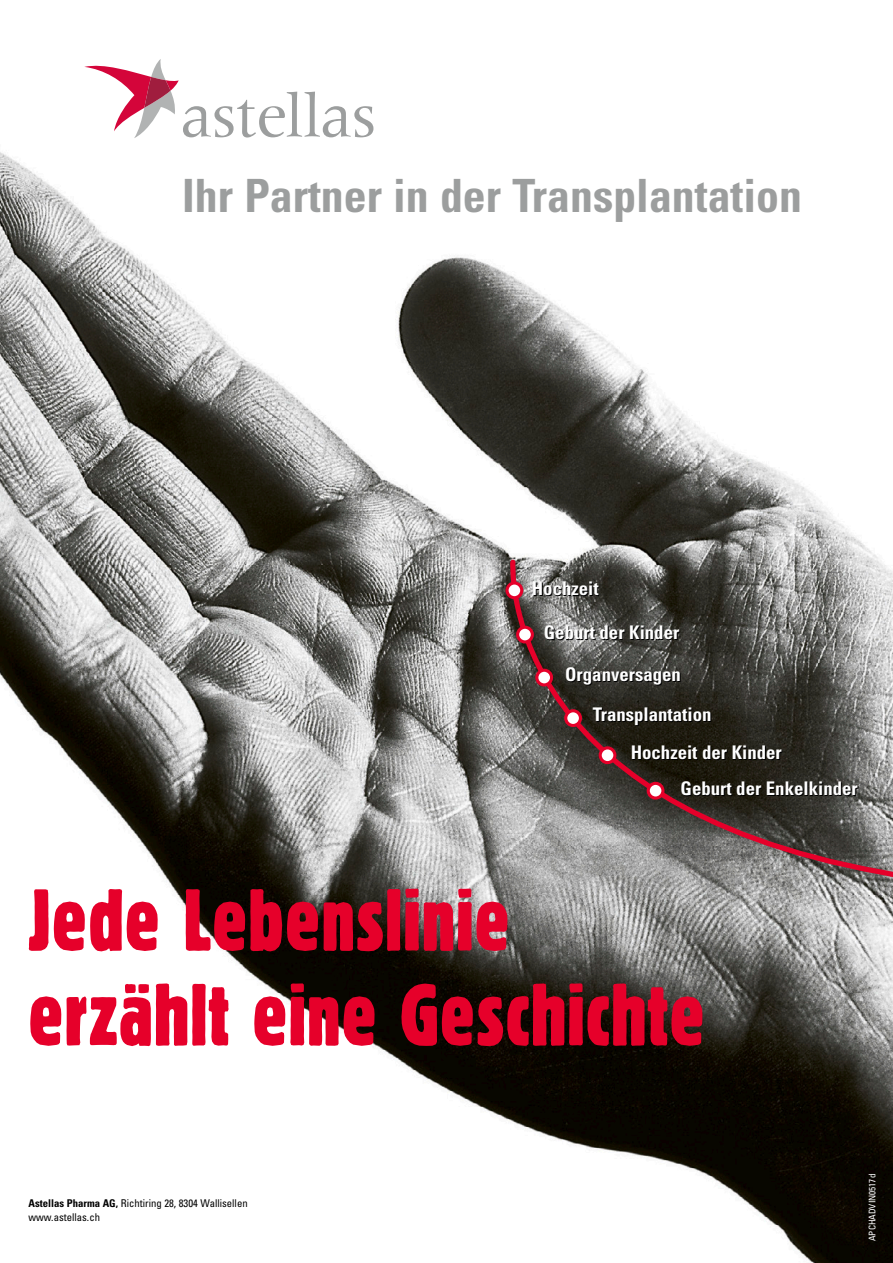
<style>
.page{position:relative;width:893px;height:1263px;background:#fff}
.page>*{position:absolute;margin:0;border:0;box-sizing:border-box;transform-origin:0 0}
.t1{font:87.15px/94.8px "Block Berthold Condensed BQ Extra";letter-spacing:.02em;color:#e6002a}
.t2{font:700 condensed 45.9px "Univers";color:#9c9e9e}
.t3{font:700 condensed 18.75px "Univers";color:#fff}
.t4{font:condensed 10.65px/13.8px "Univers";color:#000}
.t5{font:condensed 9.15px "Univers";color:#fff}
.s1{font-weight:700}
</style>
<div class="page">
<img style="left:0;top:126px;width:893px;height:1137px">
<svg style="left:497px;top:557px;width:396px;height:343px;background:#686360"></svg>
<svg style="left:507px;top:583px;width:15px;height:15px"></svg>
<div style="left:505px;top:581px;width:18px;height:18px;border:3px solid #e6002a;border-radius:50%"></div>
<div style="left:518px;top:627px;width:14px;height:15px;background:#fff;border-radius:50%"></div>
<div style="left:516px;top:626px;width:18px;height:17px;border:3px solid #e6002a;border-radius:50%"></div>
<div style="left:537px;top:670px;width:15px;height:15px;background:#fff;border-radius:50%"></div>
<div style="left:535px;top:669px;width:18px;height:17px;border:3px solid #e6002a;border-radius:50%"></div>
<div style="left:566px;top:711px;width:14px;height:14px;background:#fff;border-radius:50%"></div>
<div style="left:564px;top:709px;width:18px;height:18px;border:3px solid #e6002a;border-radius:50%"></div>
<div style="left:600px;top:748px;width:15px;height:15px;background:#fff;border-radius:50%"></div>
<div style="left:599px;top:746px;width:17px;height:18px;border:3px solid #e6002a;border-radius:50%"></div>
<div style="left:648px;top:783px;width:15px;height:15px;background:#fff;border-radius:50%"></div>
<div style="left:647px;top:782px;width:17px;height:18px;border:3px solid #e6002a;border-radius:50%"></div>
<svg style="left:84px;top:59px;width:289px;height:79px"></svg>
<h2 class="t2" style="left:182px;top:168px;width:621px">Ihr Partner in der Transplantation</h2>
<p class="t3" style="left:532px;top:576px;width:68px">Hochzeit</p>
<p class="t3" style="left:544px;top:620px;width:137px">Geburt der Kinder</p>
<p class="t3" style="left:565px;top:663px;width:117px">Organversagen</p>
<p class="t3" style="left:593px;top:703px;width:120px">Transplantation</p>
<p class="t3" style="left:631px;top:741px;width:153px">Hochzeit der Kinder</p>
<p class="t3" style="left:680px;top:777px;width:179px">Geburt der Enkelkinder</p>
<h1 class="t1" style="left:29px;top:873px;width:677px">Jede Lebenslinie erzählt eine Geschichte</h1>
<p class="t4" style="left:29px;top:1196px;width:221px"><span class="s1">Astellas Pharma AG,</span> Richtiring 28, 8304 Wallisellen www.astellas.ch</p>
<p class="t5" style="left:866px;top:1241px;width:69px;rotate:-90deg">APCHADVIN0517d</p>
</div>
